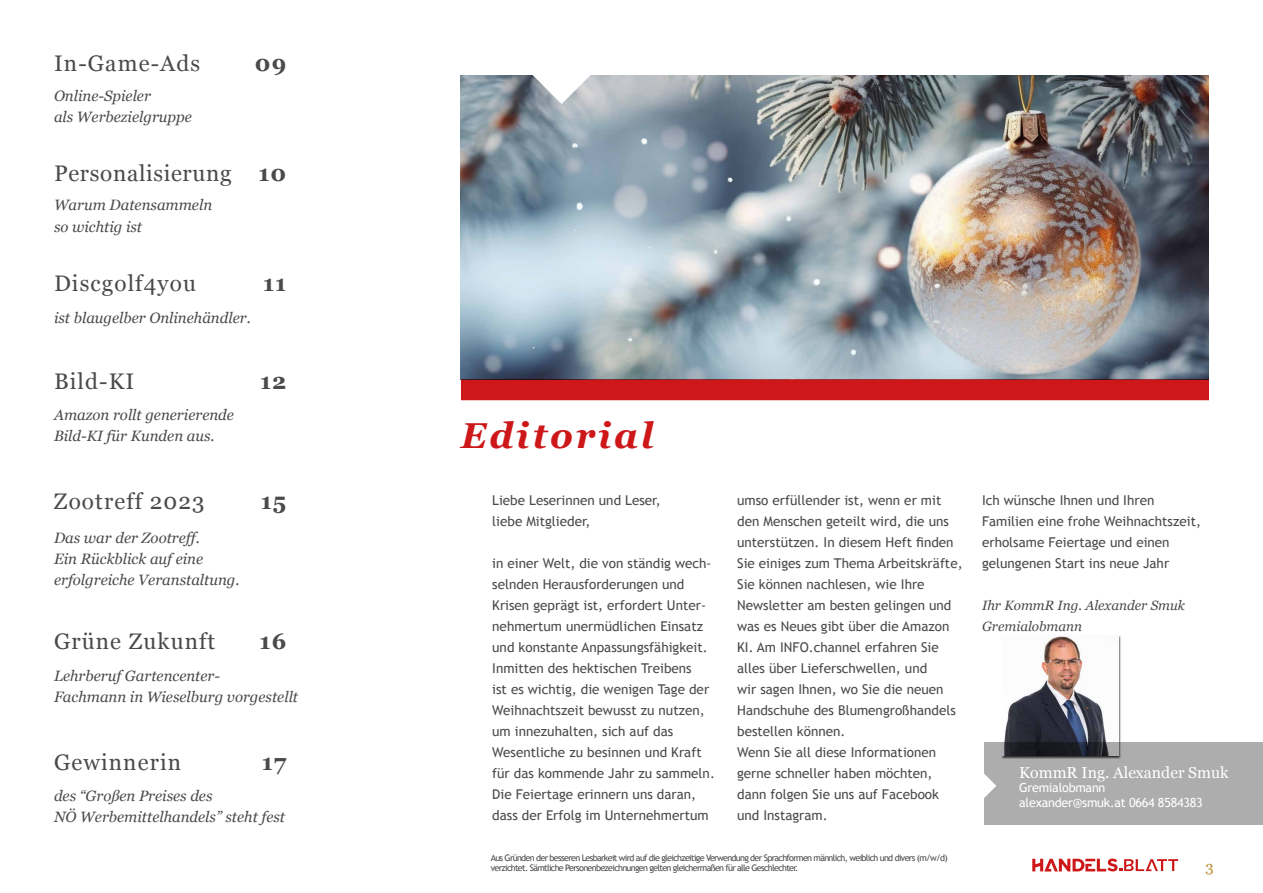
<style>
.page{position:relative;width:1263px;height:893px;background:#fff}
.page>*{position:absolute;margin:0;border:0;box-sizing:border-box;transform-origin:0 0}
.t1{font:italic 700 36px "Georgia";letter-spacing:.08em;color:#cd1719}
.t2{font:22.5px "Georgia";letter-spacing:.05em;color:#4a4a49}
.t3{font:22.5px "Georgia";letter-spacing:.03em;color:#4a4a49}
.t4{font:700 22.5px "Georgia";letter-spacing:.05em;color:#4a4a49}
.t5{font:15.75px "Georgia";color:#fff}
.t6{font:italic 15px/21px "Georgia";color:#4a4a49}
.t7{font:15px "Georgia";color:#bb902d}
.t8{font:13.5px/21px "Trebuchet MS";color:#4a4a49}
.t9{font:italic 13.5px/21px "Georgia";color:#4a4a49}
.t10{font:12.6px/14.4px "Trebuchet MS";letter-spacing:-.02em;color:#fff}
.t11{font:9px/10.8px "Trebuchet MS";letter-spacing:-.075em;color:#4a4a49}
.s1{font-weight:700}
</style>
<div class="page">
<svg style="left:1032px;top:858px;width:146px;height:13px"></svg>
<img style="left:461px;top:75px;width:748px;height:304px">
<div style="left:461px;top:379px;width:748px;height:21px;background:#cd1719"></div>
<svg style="left:531px;top:75px;width:61px;height:29px"></svg>
<div style="left:1001px;top:635px;width:120px;height:124px;background:#000;opacity:.75"></div>
<img style="left:1001px;top:635px;width:117px;height:107px">
<div style="left:984px;top:742px;width:279px;height:82px;background:#adadad"></div>
<svg style="left:984px;top:774px;width:12px;height:24px"></svg>
<h2 class="t2" style="left:54px;top:47px;width:148px">In-Game-Ads</h2>
<h2 class="t4" style="left:255px;top:46px;width:33px">09</h2>
<p class="t6" style="left:54px;top:85px;width:139px">Online-Spieler<br>als Werbezielgruppe</p>
<h2 class="t3" style="left:54px;top:157px;width:234px">Personalisierung <span class="s1">10</span></h2>
<p class="t6" style="left:54px;top:194px;width:160px">Warum Datensammeln so wichtig ist</p>
<h2 class="t2" style="left:54px;top:267px;width:143px">Discgolf4you</h2>
<h2 class="t4" style="left:263px;top:266px;width:25px">11</h2>
<p class="t6" style="left:54px;top:307px;width:198px">ist blaugelber Onlinehändler.</p>
<h2 class="t2" style="left:54px;top:364px;width:82px">Bild-KI</h2>
<h2 class="t4" style="left:260px;top:364px;width:28px">12</h2>
<p class="t6" style="left:54px;top:404px;width:181px">Amazon rollt generierende<br>Bild-KI für Kunden aus.</p>
<h2 class="t2" style="left:54px;top:485px;width:152px">Zootreff 2023</h2>
<h2 class="t4" style="left:261px;top:485px;width:27px">15</h2>
<p class="t6" style="left:54px;top:527px;width:187px">Das war der Zootreff.<br>Ein Rückblick auf eine erfolgreiche Veranstaltung.</p>
<h2 class="t2" style="left:54px;top:625px;width:163px">Grüne Zukunft</h2>
<h2 class="t4" style="left:260px;top:625px;width:28px">16</h2>
<p class="t6" style="left:54px;top:665px;width:246px">Lehrberuf Gartencenter-<br>Fachmann in Wieselburg vorgestellt</p>
<h2 class="t2" style="left:54px;top:745px;width:129px">Gewinnerin</h2>
<h2 class="t4" style="left:262px;top:745px;width:26px">17</h2>
<p class="t6" style="left:54px;top:785px;width:233px">des “Großen Preises des<br>NÖ Werbemittelhandels” steht fest</p>
<h1 class="t1" style="left:461px;top:409px;width:194px">Editorial</h1>
<p class="t8" style="left:492px;top:489px;width:170px">Liebe Leserinnen und Leser, liebe Mitglieder,</p>
<p class="t8" style="left:492px;top:552px;width:224px">in einer Welt, die von ständig wech&shy;selnden Herausforderungen und Krisen geprägt ist, erfordert Unter&shy;nehmertum unermüdlichen Einsatz und konstante Anpassungsfähigkeit.<br>Inmitten des hektischen Treibens<br>ist es wichtig, die wenigen Tage der Weihnachtszeit bewusst zu nutzen, um innezuhalten, sich auf das Wesentliche zu besinnen und Kraft für das kommende Jahr zu sammeln.<br>Die Feiertage erinnern uns daran, dass der Erfolg im Unternehmertum</p>
<p class="t8" style="left:737px;top:489px;width:227px">umso erfüllender ist, wenn er mit den Menschen geteilt wird, die uns unterstützen. In diesem Heft finden<br>Sie einiges zum Thema Arbeitskräfte,<br>Sie können nachlesen, wie Ihre<br>Newsletter am besten gelingen und was es Neues gibt über die Amazon<br>KI. Am INFO.channel erfahren Sie alles über Lieferschwellen, und<br>wir sagen Ihnen, wo Sie die neuen<br>Handschuhe des Blumengroßhandels bestellen können.<br>Wenn Sie all diese Informationen gerne schneller haben möchten, dann folgen Sie uns auf Facebook und Instagram.</p>
<p class="t8" style="left:982px;top:490px;width:220px">Ich wünsche Ihnen und Ihren<br>Familien eine frohe Weihnachtszeit, erholsame Feiertage und einen gelungenen Start ins neue Jahr</p>
<p class="t9" style="left:982px;top:594px;width:204px">Ihr KommR Ing. Alexander Smuk<br>Gremialobmann</p>
<p class="t5" style="left:1019px;top:761px;width:211px">KommR Ing. Alexander Smuk</p>
<p class="t10" style="left:1019px;top:781px;width:185px">Gremialobmann alexander@smuk.at 0664 8584383</p>
<p class="t11" style="left:491px;top:852px;width:459px">Aus Gründen der besseren Lesbarkeit wird auf die gleichzeitige Verwendung der Sprachformen männlich, weiblich und divers (m/w/d) verzichtet. Sämtliche Personenbezeichnungen gelten gleichermaßen für alle Geschlechter.</p>
<p class="t7" style="left:1205px;top:855px;width:10px">3</p>
</div>
